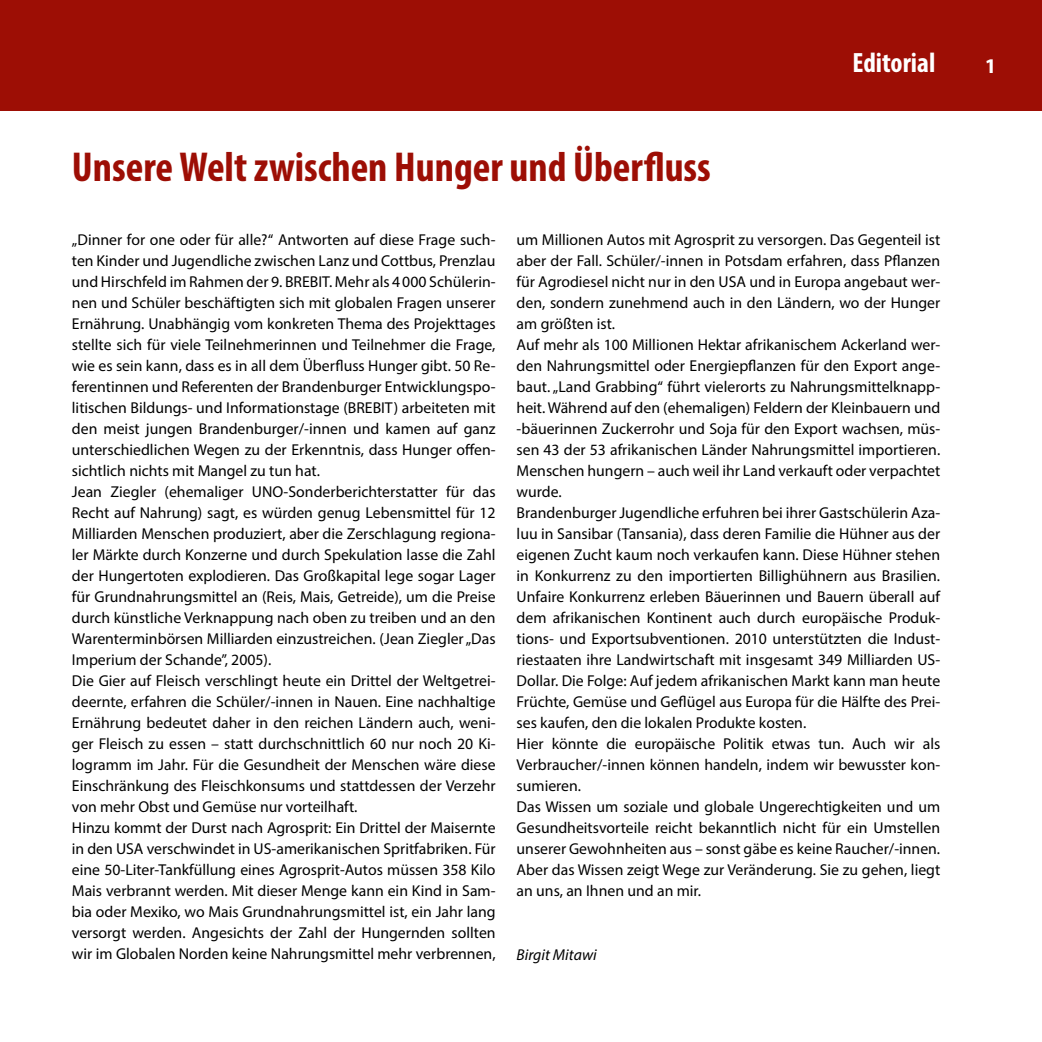
<style>
.page{position:relative;width:1042px;height:1042px;background:#fff}
.page>*{position:absolute;margin:0;border:0;box-sizing:border-box;transform-origin:0 0}
.t1{font:700 condensed 42px "Myriad Pro";color:#9d0e05}
.t2{font:700 condensed 28px "Myriad Pro";color:#fff}
.t3{font:21px "Myriad MM 700 600";color:#fff}
.t4{font:15.75px/21px "Myriad Pro";color:#000}
.t5{font:italic 15.75px "Myriad Pro";color:#000}
</style>
<div class="page">
<div style="left:0;top:0;width:1042px;height:111px;background:#9d0e05"></div>
<h1 class="t1" style="left:72px;top:141px;width:640px">Unsere Welt zwischen Hunger und Überfluss</h1>
<h2 class="t2" style="left:852px;top:45px;width:84px">Editorial</h2>
<h3 class="t3" style="left:985px;top:56px;width:13px">1</h3>
<p class="t4" style="left:72px;top:229px;width:425px">„Dinner for one oder für alle?“ Antworten auf diese Frage such&shy;ten Kinder und Jugendliche zwischen Lanz und Cottbus, Prenzlau und Hirschfeld im Rahmen der 9. BREBIT. Mehr als 4000 Schülerin&shy;nen und Schüler beschäftigten sich mit globalen Fragen unserer Ernährung. Unabhängig vom konkreten Thema des Projekttages stellte sich für viele Teilnehmerinnen und Teilnehmer die Frage, wie es sein kann, dass es in all dem Überfluss Hunger gibt. 50 Re&shy;ferentinnen und Referenten der Brandenburger Entwicklungspo&shy;litischen Bildungs- und Informationstage (BREBIT) arbeiteten mit den meist jungen Brandenburger/-innen und kamen auf ganz unterschiedlichen Wegen zu der Erkenntnis, dass Hunger offen&shy;sichtlich nichts mit Mangel zu tun hat.<br>Jean Ziegler (ehemaliger UNO-Sonderberichterstatter für das Recht auf Nahrung) sagt, es würden genug Lebensmittel für 12<br>Milliarden Menschen produziert, aber die Zerschlagung regiona&shy;ler Märkte durch Konzerne und durch Spekulation lasse die Zahl der Hungertoten explodieren. Das Großkapital lege sogar Lager für Grundnahrungsmittel an (Reis, Mais, Getreide), um die Preise durch künstliche Verknappung nach oben zu treiben und an den Warenterminbörsen Milliarden einzustreichen. (Jean Ziegler „Das Imperium der Schande”, 2005).<br>Die Gier auf Fleisch verschlingt heute ein Drittel der Weltgetrei&shy;deernte, erfahren die Schüler/-innen in Nauen. Eine nachhaltige Ernährung bedeutet daher in den reichen Ländern auch, weni&shy;ger Fleisch zu essen – statt durchschnittlich 60 nur noch 20 Ki&shy;logramm im Jahr. Für die Gesundheit der Menschen wäre diese Einschränkung des Fleischkonsums und stattdessen der Verzehr von mehr Obst und Gemüse nur vorteilhaft.<br>Hinzu kommt der Durst nach Agrosprit: Ein Drittel der Maisernte in den USA verschwindet in US-amerikanischen Spritfabriken. Für eine 50-Liter-Tankfüllung eines Agrosprit-Autos müssen 358 Kilo Mais verbrannt werden. Mit dieser Menge kann ein Kind in Sam&shy;bia oder Mexiko, wo Mais Grundnahrungsmittel ist, ein Jahr lang versorgt werden. Angesichts der Zahl der Hungernden sollten wir im Globalen Norden keine Nahrungsmittel mehr verbrennen,</p>
<p class="t4" style="left:516px;top:229px;width:425px">um Millionen Autos mit Agrosprit zu versorgen. Das Gegenteil ist aber der Fall. Schüler/-innen in Potsdam erfahren, dass Pflanzen für Agrodiesel nicht nur in den USA und in Europa angebaut wer&shy;den, sondern zunehmend auch in den Ländern, wo der Hunger am größten ist.<br>Auf mehr als 100 Millionen Hektar afrikanischem Ackerland wer&shy;den Nahrungsmittel oder Energiepflanzen für den Export ange&shy;baut. „Land Grabbing“ führt vielerorts zu Nahrungsmittelknapp&shy;heit. Während auf den (ehemaligen) Feldern der Kleinbauern und -bäuerinnen Zuckerrohr und Soja für den Export wachsen, müs&shy;sen 43 der 53 afrikanischen Länder Nahrungsmittel importieren.<br>Menschen hungern – auch weil ihr Land verkauft oder verpachtet wurde.<br>Brandenburger Jugendliche erfuhren bei ihrer Gastschülerin Aza&shy;luu in Sansibar (Tansania), dass deren Familie die Hühner aus der eigenen Zucht kaum noch verkaufen kann. Diese Hühner stehen in Konkurrenz zu den importierten Billighühnern aus Brasilien.<br>Unfaire Konkurrenz erleben Bäuerinnen und Bauern überall auf dem afrikanischen Kontinent auch durch europäische Produk&shy;tions- und Exportsubventionen. 2010 unterstützten die Indust&shy;riestaaten ihre Landwirtschaft mit insgesamt 349 Milliarden US-Dollar. Die Folge: Auf jedem afrikanischen Markt kann man heute Früchte, Gemüse und Geflügel aus Europa für die Hälfte des Prei&shy;ses kaufen, den die lokalen Produkte kosten.<br>Hier könnte die europäische Politik etwas tun. Auch wir als Verbraucher/-innen können handeln, indem wir bewusster kon&shy;sumieren.<br>Das Wissen um soziale und globale Ungerechtigkeiten und um Gesundheitsvorteile reicht bekanntlich nicht für ein Umstellen unserer Gewohnheiten aus – sonst gäbe es keine Raucher/-innen.<br>Aber das Wissen zeigt Wege zur Veränderung. Sie zu gehen, liegt an uns, an Ihnen und an mir.</p>
<p class="t5" style="left:516px;top:944px;width:82px">Birgit Mitawi</p>
</div>
